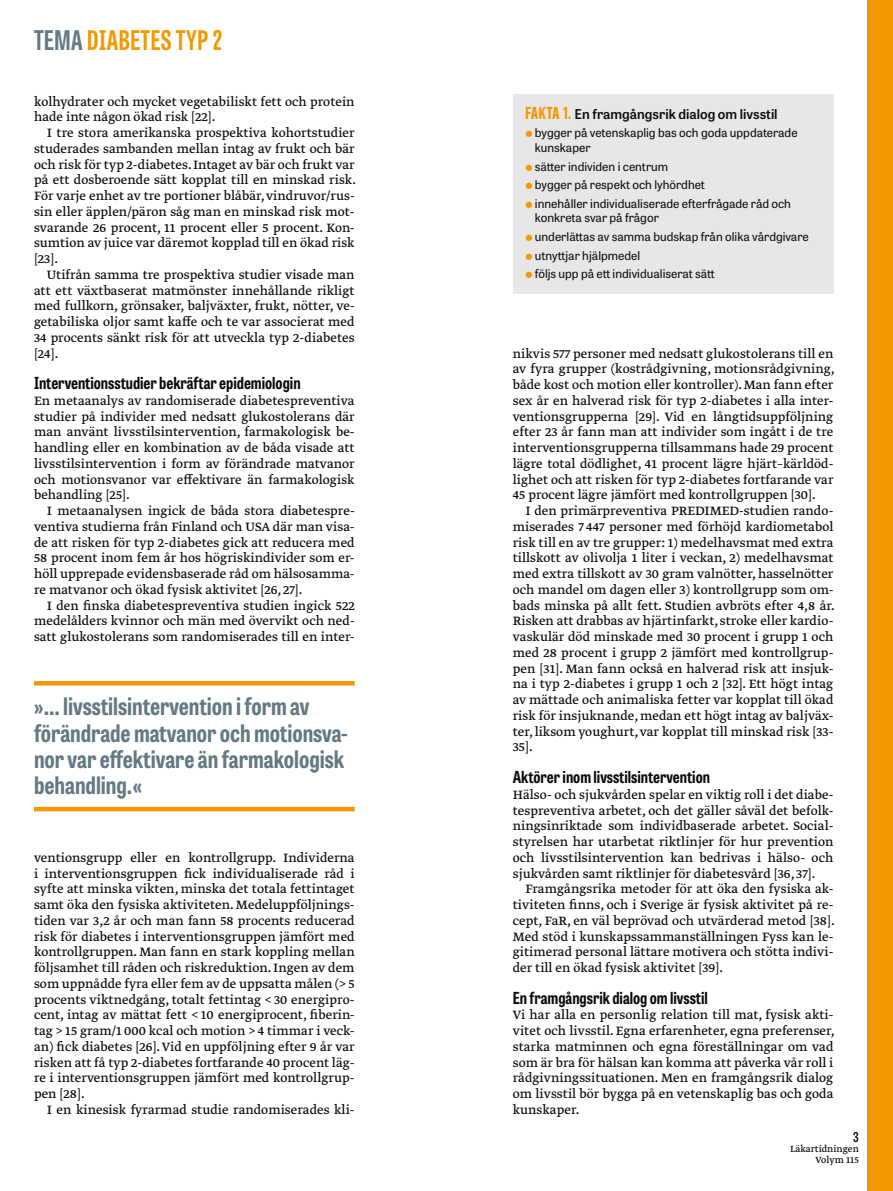
<style>
.page{position:relative;width:893px;height:1191px;background:#fff}
.page>*{position:absolute;margin:0;border:0;box-sizing:border-box;transform-origin:0 0}
.t1{font:700 27px "Tablet Gothic Compressed";letter-spacing:.02em;color:#f29900}
.t2{font:700 24px/26.2px "Tablet Gothic Condensed";color:#637983}
.t3{font:700 16.5px "Tablet Gothic Condensed";color:#090b0c}
.t4{font:14.25px/15.8px "Greta Text Pro Regular Min";color:#090b0c;text-align:justify}
.t5{font:600 13.5px "Tablet Gothic";color:#090b0c}
.t6{font:600 13.5px "Tablet Gothic Condensed";color:#090b0c}
.t7{font:12px/18.6px "Tablet Gothic";color:#090b0c}
.t8{font:10.5px/10.5px "Greta Text Pro";color:#090b0c;text-align:right}
.s1{color:#637983}
.s2{font-family:"Tablet Gothic Compressed";font-weight:800;font-size:16.5px;color:#f29900}
</style>
<div class="page">
<div style="left:867px;top:0;width:26px;height:1191px;background:#f29900"></div>
<div style="left:513px;top:94px;width:320px;height:199px;background:#e7e7e7"></div>
<hr style="left:34px;top:681px;width:321px;height:4px;background:#f29900">
<hr style="left:34px;top:807px;width:321px;height:4px;background:#f29900">
<h1 class="t1" style="left:34px;top:22px;width:190px"><span class="s1">TEMA</span> DIABETES TYP 2</h1>
<p class="t4" style="left:34px;top:94px;width:322px">kolhydrater och mycket vegetabiliskt fett och protein hade inte någon ökad risk [22].</p>
<p class="t4" style="left:34px;top:125px;width:324px;text-indent:13px">I tre stora amerikanska prospektiva kohortstudier studerades sambanden mellan intag av frukt och bär och risk för typ 2-diabetes. Intaget av bär och frukt var på ett dosberoende sätt kopplat till en minskad risk.<br>För varje enhet av tre portioner blåbär, vindruvor/rus&shy;sin eller äpplen/päron såg man en minskad risk mot&shy;svarande 26 procent, 11 procent eller 5 procent. Kon&shy;sumtion av juice var däremot kopplad till en ökad risk [23].</p>
<p class="t4" style="left:34px;top:267px;width:322px;text-indent:13px">Utifrån samma tre prospektiva studier visade man att ett växtbaserat matmönster innehållande rikligt med fullkorn, grönsaker, baljväxter, frukt, nötter, ve&shy;getabiliska oljor samt kaffe och te var associerat med 34 procents sänkt risk för att utveckla typ 2-diabetes [24].</p>
<p class="t3" style="left:34px;top:372px;width:268px">Interventionsstudier bekräftar epidemiologin</p>
<p class="t4" style="left:34px;top:393px;width:322px">En metaanalys av randomiserade diabetespreventiva studier på individer med nedsatt glukostolerans där man använt livsstilsintervention, farmakologisk be&shy;handling eller en kombination av de båda visade att livsstilsintervention i form av förändrade matvanor och motionsvanor var effektivare än farmakologisk behandling [25].</p>
<p class="t4" style="left:34px;top:503px;width:322px;text-indent:13px">I metaanalysen ingick de båda stora diabetespre&shy;ventiva studierna från Finland och USA där man visa&shy;de att risken för typ 2-diabetes gick att reducera med 58 procent inom fem år hos högriskindivider som er&shy;höll upprepade evidensbaserade råd om hälsosamma&shy;re matvanor och ökad fysisk aktivitet [26, 27].</p>
<p class="t4" style="left:34px;top:598px;width:322px;text-indent:13px">I den finska diabetespreventiva studien ingick 522 medelålders kvinnor och män med övervikt och ned&shy;satt glukostolerans som randomiserades till en inter-</p>
<h2 class="t2" style="left:34px;top:692px;width:315px">»… livsstilsintervention i form av förändrade matvanor och motionsva&shy;nor var effektivare än farmakologisk behandling.«</h2>
<p class="t4" style="left:34px;top:850px;width:322px">ventionsgrupp eller en kontrollgrupp. Individerna i interventionsgruppen fick individualiserade råd i syfte att minska vikten, minska det totala fettintaget samt öka den fysiska aktiviteten. Medeluppföljnings&shy;tiden var 3,2 år och man fann 58 procents reducerad risk för diabetes i interventionsgruppen jämfört med kontrollgruppen. Man fann en stark koppling mellan följsamhet till råden och riskreduktion. Ingen av dem som uppnådde fyra eller fem av de uppsatta målen (&gt; 5 procents viktnedgång, totalt fettintag &lt; 30 energipro&shy;cent, intag av mättat fett &lt; 10 energiprocent, fiberin&shy;tag &gt; 15 gram/1 000 kcal och motion &gt; 4 timmar i veck&shy;an) fick diabetes [26]. Vid en uppföljning efter 9 år var risken att få typ 2-diabetes fortfarande 40 procent läg&shy;re i interventionsgruppen jämfört med kontrollgrup&shy;pen [28].</p>
<p class="t4" style="left:47px;top:1102px;width:309px">I en kinesisk fyrarmad studie randomiserades kli-</p>
<p class="t5" style="left:525px;top:104px;width:254px"><span class="s2">FAKTA 1.</span> En framgångsrik dialog om livsstil</p>
<p class="t7" style="left:535px;top:125px;width:264px;line-height:14.4px">bygger på vetenskaplig bas och goda uppdaterade kunskaper</p>
<p class="t7" style="left:535px;top:156px;width:258px">sätter individen i centrum<br>bygger på respekt och lyhördhet<br>innehåller individualiserade efterfrågade råd och</p>
<p class="t7" style="left:535px;top:208px;width:275px">konkreta svar på frågor<br>underlättas av samma budskap från olika vårdgivare utnyttjar hjälpmedel<br>följs upp på ett individualiserat sätt</p>
<p class="t4" style="left:513px;top:346px;width:324px">nikvis 577 personer med nedsatt glukostolerans till en av fyra grupper (kostrådgivning, motionsrådgivning, både kost och motion eller kontroller). Man fann efter sex år en halverad risk för typ 2-diabetes i alla inter&shy;ventionsgrupperna [29]. Vid en långtidsuppföljning efter 23 år fann man att individer som ingått i de tre interventionsgrupperna tillsammans hade 29 procent lägre total dödlighet, 41 procent lägre hjärt–kärldöd&shy;lighet och att risken för typ 2-diabetes fortfarande var 45 procent lägre jämfört med kontrollgruppen [30].</p>
<p class="t4" style="left:513px;top:503px;width:324px;text-indent:13px">I den primärpreventiva PREDIMED-studien rando&shy;miserades 7 447 personer med förhöjd kardiometabol risk till en av tre grupper: 1) medelhavsmat med extra tillskott av olivolja 1 liter i veckan, 2) medelhavsmat med extra tillskott av 30 gram valnötter, hasselnötter och mandel om dagen eller 3) kontrollgrupp som om&shy;bads minska på allt fett. Studien avbröts efter 4,8 år.<br>Risken att drabbas av hjärtinfarkt, stroke eller kardio&shy;vaskulär död minskade med 30 procent i grupp 1 och med 28 procent i grupp 2 jämfört med kontrollgrup&shy;pen [31]. Man fann också en halverad risk att insjuk&shy;na i typ 2-diabetes i grupp 1 och 2 [32]. Ett högt intag av mättade och animaliska fetter var kopplat till ökad risk för insjuknande, medan ett högt intag av baljväx&shy;ter, liksom youghurt, var kopplat till minskad risk [33- 35].</p>
<p class="t3" style="left:513px;top:765px;width:199px">Aktörer inom livsstilsintervention</p>
<p class="t4" style="left:513px;top:787px;width:322px">Hälso- och sjukvården spelar en viktig roll i det diabe&shy;tespreventiva arbetet, och det gäller såväl det befolk&shy;ningsinriktade som individbaserade arbetet. Social&shy;styrelsen har utarbetat riktlinjer för hur prevention och livsstilsintervention kan bedrivas i hälso- och sjukvården samt riktlinjer för diabetesvård [36, 37].</p>
<p class="t4" style="left:513px;top:881px;width:324px;text-indent:13px">Framgångsrika metoder för att öka den fysiska ak&shy;tiviteten finns, och i Sverige är fysisk aktivitet på re&shy;cept, FaR, en väl beprövad och utvärderad metod [38].<br>Med stöd i kunskapssammanställningen Fyss kan le&shy;gitimerad personal lättare motivera och stötta indivi&shy;der till en ökad fysisk aktivitet [39].</p>
<p class="t3" style="left:513px;top:986px;width:197px">En framgångsrik dialog om livsstil</p>
<p class="t4" style="left:513px;top:1007px;width:324px">Vi har alla en personlig relation till mat, fysisk akti&shy;vitet och livsstil. Egna erfarenheter, egna preferenser, starka matminnen och egna föreställningar om vad som är bra för hälsan kan komma att påverka vår roll i rådgivningssituationen. Men en framgångsrik dialog om livsstil bör bygga på en vetenskaplig bas och goda kunskaper.</p>
<p class="t6" style="left:853px;top:1127px;width:7px">3</p>
<p class="t8" style="left:790px;top:1144px;width:70px">Läkartidningen<br>Volym 115</p>
</div>
